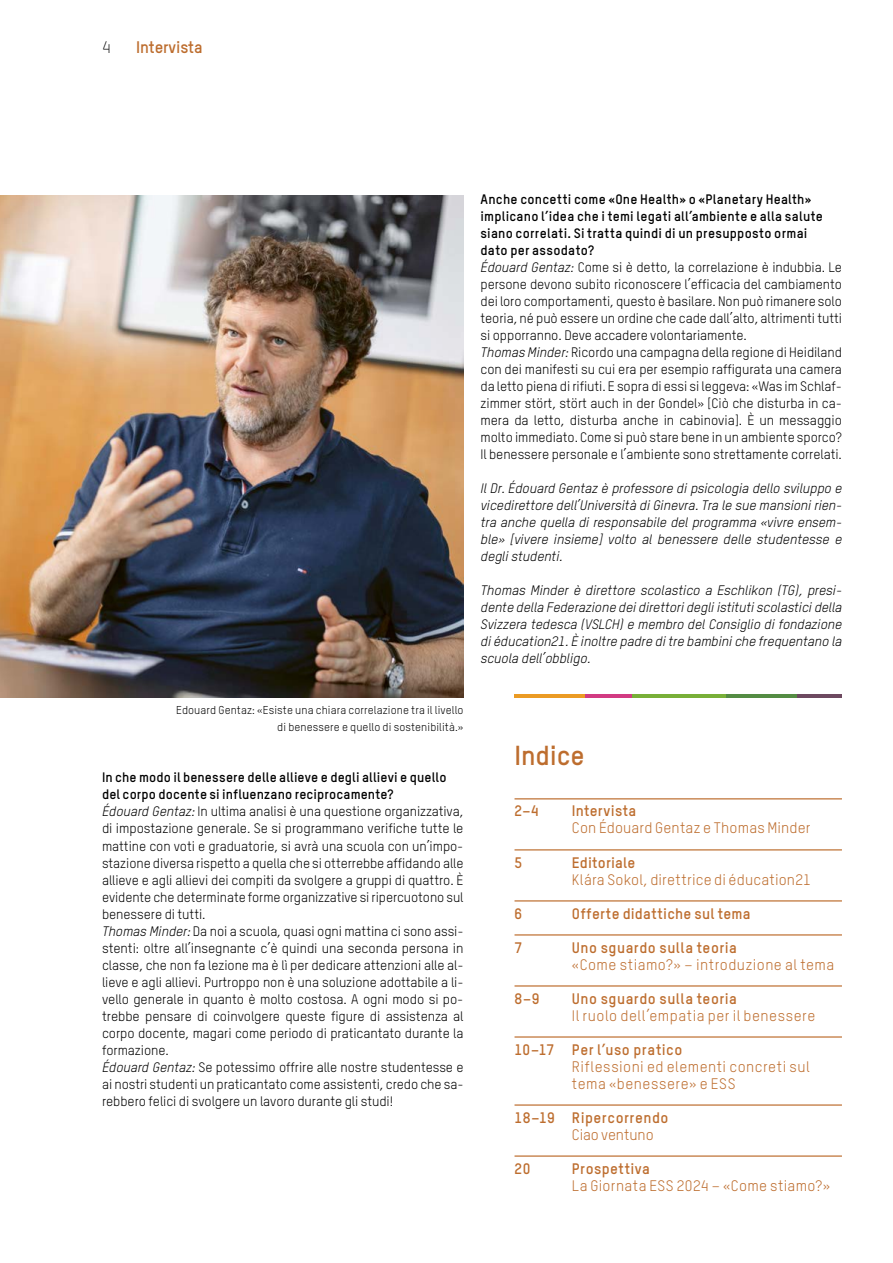
<style>
.page{position:relative;width:893px;height:1263px;background:#fff}
.page>*{position:absolute;margin:0;border:0;box-sizing:border-box;transform-origin:0 0}
.t1{font:700 27px "TSTARPRO";letter-spacing:-.005em;color:#bd6d2e}
.t2{font:700 16.5px "TSTARPRO";letter-spacing:-.005em;color:#bd6d2e}
.t3{font:300 16.5px "TSTARPRO";color:#000}
.t4{font:15px/17px "TSTARPRO";letter-spacing:.03em;color:#bd6d2e}
.t5{font:700 15px "TSTARPRO";letter-spacing:.03em;color:#bd6d2e}
.t6{font:15px "TSTARPRO";letter-spacing:.01em;color:#bd6d2e}
.t7{font:15px "TSTARPRO";letter-spacing:-.005em;color:#bd6d2e}
.t8{font:13.5px/17px "TSTARPRO";letter-spacing:-.005em;color:#000}
.t9{font:italic 13.5px/17px "TSTARPRO";letter-spacing:-.005em;color:#000;text-align:justify}
.t10{font:11.25px/17px "TSTARPRO";letter-spacing:.01em;color:#000;text-align:right}
.s1{font-weight:700}
.s2{font-style:italic}
</style>
<div class="page">
<hr style="left:514px;top:798px;width:328px;height:1px;background:#bd6d2e">
<hr style="left:514px;top:849px;width:328px;height:1px;background:#bd6d2e">
<hr style="left:514px;top:900px;width:328px;height:1px;background:#bd6d2e">
<hr style="left:514px;top:934px;width:328px;height:1px;background:#bd6d2e">
<hr style="left:514px;top:985px;width:328px;height:1px;background:#bd6d2e">
<hr style="left:514px;top:1036px;width:328px;height:1px;background:#bd6d2e">
<hr style="left:514px;top:1104px;width:328px;height:2px;background:#bd6d2e">
<hr style="left:514px;top:1155px;width:328px;height:2px;background:#bd6d2e">
<hr style="left:515px;top:694px;width:70px;height:4px;background:#eb9b24">
<hr style="left:585px;top:694px;width:47px;height:4px;background:#d23a82">
<hr style="left:632px;top:694px;width:94px;height:4px;background:#78af38">
<hr style="left:726px;top:694px;width:71px;height:4px;background:#548c43">
<hr style="left:797px;top:694px;width:45px;height:4px;background:#6d4960">
<img style="left:0;top:196px;width:463px;height:501px">
<p class="t3" style="left:102px;top:38px;width:10px">4</p>
<p class="t2" style="left:136px;top:37px;width:68px">Intervista</p>
<p class="t10" style="left:176px;top:702px;width:289px">Edouard Gentaz: «Esiste una chiara correlazione tra il livello di benessere e quello di sostenibilità.»</p>
<p class="t8" style="left:102px;top:769px;width:363px"><span class="s1">In che modo il benessere delle allieve e degli allievi e quello del corpo docente si influenzano reciprocamente?<br></span><span class="s2">Édouard Gentaz:</span> In ultima analisi è una questione organizzativa, di impostazione generale. Se si programmano verifiche tutte le mattine con voti e graduatorie, si avrà una scuola con un’impo&shy;stazione diversa rispetto a quella che si otterrebbe affidando alle allieve e agli allievi dei compiti da svolgere a gruppi di quattro. È evidente che determinate forme organizzative si ripercuotono sul benessere di tutti.<br><span class="s2">Thomas Minder:</span> Da noi a scuola, quasi ogni mattina ci sono assi&shy;stenti: oltre all’insegnante c’è quindi una seconda persona in classe, che non fa lezione ma è lì per dedicare attenzioni alle al&shy;lieve e agli allievi. Purtroppo non è una soluzione adottabile a li&shy;vello generale in quanto è molto costosa. A ogni modo si po&shy;trebbe pensare di coinvolgere queste figure di assistenza al corpo docente, magari come periodo di praticantato durante la formazione.<br><span class="s2">Édouard Gentaz:</span> Se potessimo offrire alle nostre studentesse e ai nostri studenti un praticantato come assistenti, credo che sa&shy;rebbero felici di svolgere un lavoro durante gli studi!</p>
<p class="t8" style="left:480px;top:191px;width:363px"><span class="s1">Anche concetti come «One Health» o «Planetary Health» implicano l’idea che i temi legati all’ambiente e alla salute siano correlati. Si tratta quindi di un presupposto ormai<br>dato per assodato?<br></span><span class="s2">Édouard Gentaz:</span> Come si è detto, la correlazione è indubbia. Le persone devono subito riconoscere l’efficacia del cambiamento dei loro comportamenti, questo è basilare. Non può rimanere solo teoria, né può essere un ordine che cade dall’alto, altrimenti tutti si opporranno. Deve accadere volontariamente.<br><span class="s2">Thomas Minder:</span> Ricordo una campagna della regione di Heidiland con dei manifesti su cui era per esempio raffigurata una camera da letto piena di rifiuti. E sopra di essi si leggeva: «Was im Schlaf&shy;zimmer stört, stört auch in der Gondel» [Ciò che disturba in ca&shy;mera da letto, disturba anche in cabinovia]. È un messaggio molto immediato. Come si può stare bene in un ambiente sporco?<br>Il benessere personale e l’ambiente sono strettamente correlati.</p>
<p class="t9" style="left:480px;top:480px;width:363px">Il Dr. Édouard Gentaz è professore di psicologia dello sviluppo e vicedirettore dell’Università di Ginevra. Tra le sue mansioni rien&shy;tra anche quella di responsabile del programma «vivre ensem&shy;ble» [vivere insieme] volto al benessere delle studentesse e degli studenti.</p>
<p class="t9" style="left:480px;top:582px;width:363px">Thomas Minder è direttore scolastico a Eschlikon (TG), presi&shy;dente della Federazione dei direttori degli istituti scolastici della Svizzera tedesca (VSLCH) e membro del Consiglio di fondazione di éducation21. È inoltre padre di tre bambini che frequentano la scuola dell’obbligo.</p>
<h1 class="t1" style="left:514px;top:739px;width:72px">Indice</h1>
<p class="t5" style="left:514px;top:802px;width:26px">2–4</p>
<p class="t5" style="left:572px;top:802px;width:66px">Intervista</p>
<p class="t6" style="left:572px;top:819px;width:240px">Con Édouard Gentaz e Thomas Minder</p>
<p class="t5" style="left:514px;top:853px;width:9px">5</p>
<p class="t5" style="left:572px;top:853px;width:65px">Editoriale</p>
<p class="t6" style="left:572px;top:870px;width:241px">Klára Sokol, direttrice di éducation21</p>
<p class="t5" style="left:514px;top:904px;width:9px">6</p>
<p class="t5" style="left:572px;top:904px;width:180px">Offerte didattiche sul tema</p>
<p class="t5" style="left:514px;top:938px;width:9px">7</p>
<p class="t5" style="left:572px;top:938px;width:167px">Uno sguardo sulla teoria</p>
<p class="t4" style="left:572px;top:956px;width:264px">«Come stiamo?» – introduzione al tema</p>
<p class="t5" style="left:514px;top:989px;width:27px">8–9</p>
<p class="t5" style="left:572px;top:989px;width:167px">Uno sguardo sulla teoria</p>
<p class="t4" style="left:572px;top:1007px;width:245px">Il ruolo dell’empatia per il benessere</p>
<p class="t5" style="left:514px;top:1040px;width:169px">10–17 Per l’uso pratico</p>
<p class="t4" style="left:572px;top:1058px;width:239px">Riflessioni ed elementi concreti sul tema «benessere» e ESS</p>
<p class="t5" style="left:514px;top:1108px;width:155px">18–19 Ripercorrendo</p>
<p class="t7" style="left:572px;top:1125px;width:83px">Ciao ventuno</p>
<p class="t5" style="left:514px;top:1159px;width:17px">20</p>
<p class="t5" style="left:572px;top:1159px;width:80px">Prospettiva</p>
<p class="t4" style="left:572px;top:1177px;width:260px">La Giornata ESS 2024 – «Come stiamo?»</p>
</div>
